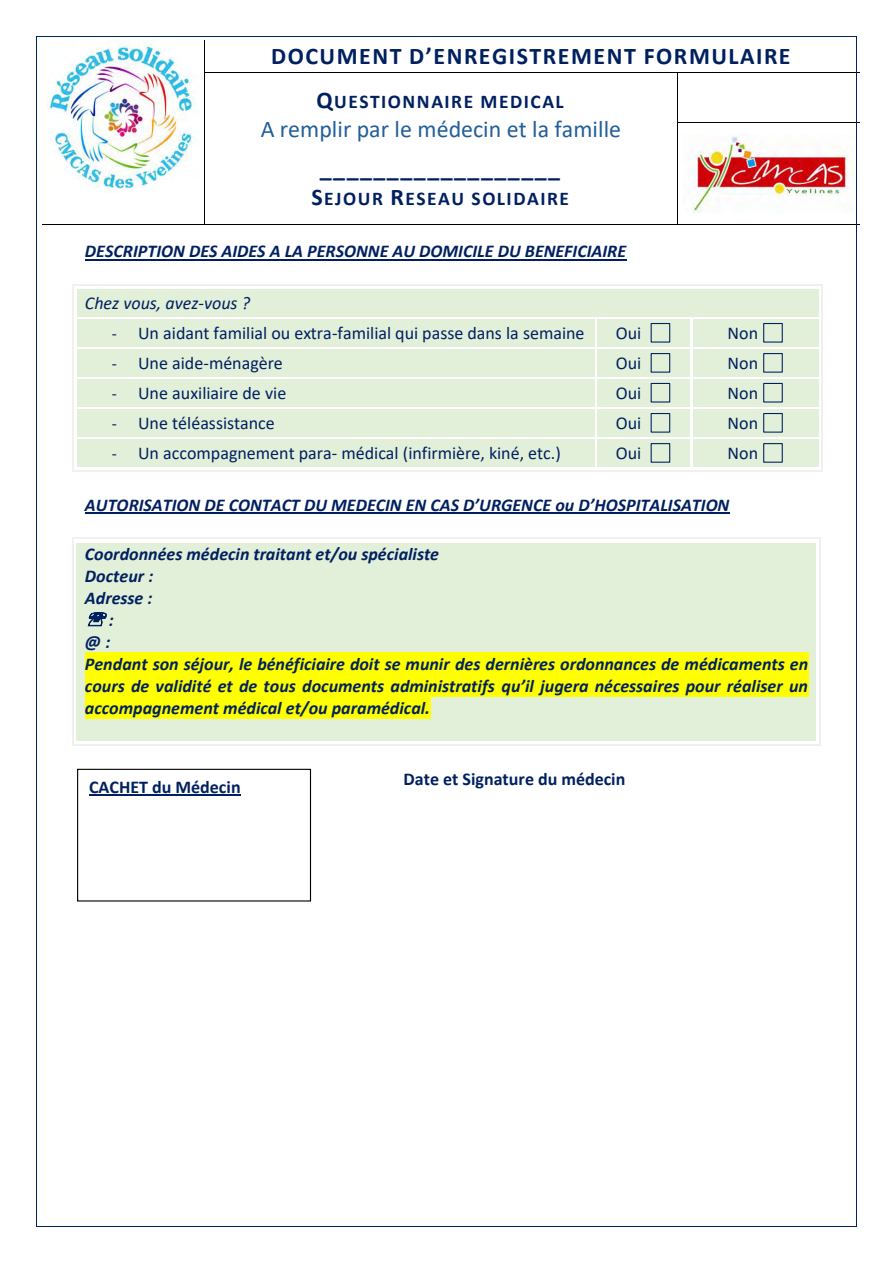
<style>
.page{position:relative;width:893px;height:1263px;background:#fff}
.page>*{position:absolute;margin:0;border:0;box-sizing:border-box;transform-origin:0 0}
.t1{font:700 24px "Calibri";letter-spacing:.06em;color:#002060}
.t2{font:24px "Calibri";color:#215e99}
.t3{font:700 19.5px "Calibri";letter-spacing:.075em;color:#002060}
.t4{font:italic 700 18px/22px "Calibri";color:#002060;text-align:justify}
.t5{font:18px "Calibri";color:#002060}
.t6{font:700 18px "Calibri";color:#002060}
.t7{font:italic 18px "Calibri";color:#002060}
.s1{font-size:24px}
.s2{font-size:16.5px}
</style>
<div class="page">
<img style="left:48px;top:44px;width:147px;height:148px">
<hr style="left:204px;top:40px;width:1px;height:32px;background:#000">
<hr style="left:205px;top:72px;width:472px;height:1px;background:#000">
<hr style="left:678px;top:72px;width:181px;height:1px;background:#000">
<hr style="left:204px;top:73px;width:1px;height:49px;background:#000">
<hr style="left:677px;top:73px;width:1px;height:49px;background:#000">
<img style="left:690px;top:136px;width:164px;height:76px">
<hr style="left:678px;top:122px;width:181px;height:1px;background:#000">
<hr style="left:42px;top:224px;width:162px;height:1px;background:#000">
<hr style="left:204px;top:123px;width:1px;height:101px;background:#000">
<hr style="left:205px;top:224px;width:472px;height:1px;background:#000">
<hr style="left:677px;top:123px;width:1px;height:101px;background:#000">
<hr style="left:678px;top:224px;width:181px;height:1px;background:#000">
<hr style="left:85px;top:259px;width:542px;height:1px;background:#002060">
<div style="left:77px;top:289px;width:741px;height:27px;background:#e2efd9"></div>
<hr style="left:73px;top:284px;width:749px;height:1px;background:#f0f0f0">
<div style="left:77px;top:319px;width:517px;height:27px;background:#e2efd9"></div>
<div style="left:597px;top:319px;width:93px;height:27px;background:#e2efd9"></div>
<div style="left:651px;top:323px;width:19px;height:20px;border:1px solid #002060"></div>
<div style="left:693px;top:319px;width:125px;height:27px;background:#e2efd9"></div>
<div style="left:763px;top:323px;width:20px;height:20px;border:1px solid #002060"></div>
<div style="left:77px;top:349px;width:517px;height:27px;background:#e2efd9"></div>
<div style="left:597px;top:349px;width:93px;height:27px;background:#e2efd9"></div>
<div style="left:651px;top:353px;width:19px;height:20px;border:1px solid #002060"></div>
<div style="left:693px;top:349px;width:125px;height:27px;background:#e2efd9"></div>
<div style="left:763px;top:353px;width:20px;height:20px;border:1px solid #002060"></div>
<div style="left:77px;top:379px;width:517px;height:27px;background:#e2efd9"></div>
<div style="left:597px;top:379px;width:93px;height:27px;background:#e2efd9"></div>
<div style="left:651px;top:383px;width:19px;height:20px;border:1px solid #002060"></div>
<div style="left:693px;top:379px;width:125px;height:27px;background:#e2efd9"></div>
<div style="left:763px;top:383px;width:20px;height:20px;border:1px solid #002060"></div>
<div style="left:77px;top:409px;width:517px;height:27px;background:#e2efd9"></div>
<div style="left:597px;top:409px;width:93px;height:27px;background:#e2efd9"></div>
<div style="left:651px;top:413px;width:19px;height:20px;border:1px solid #002060"></div>
<div style="left:693px;top:409px;width:125px;height:27px;background:#e2efd9"></div>
<div style="left:763px;top:413px;width:20px;height:20px;border:1px solid #002060"></div>
<div style="left:77px;top:439px;width:517px;height:27px;background:#e2efd9"></div>
<div style="left:597px;top:439px;width:93px;height:27px;background:#e2efd9"></div>
<div style="left:651px;top:443px;width:19px;height:20px;border:1px solid #002060"></div>
<div style="left:693px;top:439px;width:125px;height:27px;background:#e2efd9"></div>
<div style="left:763px;top:443px;width:20px;height:20px;border:1px solid #002060"></div>
<svg style="left:72px;top:284px;width:1px;height:155px"></svg>
<svg style="left:822px;top:284px;width:1px;height:155px"></svg>
<hr style="left:72px;top:439px;width:1px;height:32px;background:#f0f0f0">
<hr style="left:73px;top:471px;width:523px;height:1px;background:#f0f0f0">
<hr style="left:597px;top:471px;width:94px;height:1px;background:#f0f0f0">
<hr style="left:693px;top:471px;width:129px;height:1px;background:#f0f0f0">
<hr style="left:822px;top:439px;width:1px;height:32px;background:#f0f0f0">
<hr style="left:85px;top:513px;width:645px;height:1px;background:#002060">
<div style="left:77px;top:543px;width:739px;height:198px;background:#e2efd9"></div>
<div style="left:85px;top:653px;width:723px;height:22px;background:#ff0"></div>
<div style="left:85px;top:675px;width:723px;height:22px;background:#ff0"></div>
<div style="left:85px;top:697px;width:345px;height:22px;background:#ff0"></div>
<hr style="left:73px;top:538px;width:747px;height:1px;background:#f0f0f0">
<hr style="left:72px;top:543px;width:1px;height:202px;background:#f0f0f0">
<hr style="left:73px;top:745px;width:747px;height:1px;background:#f0f0f0">
<hr style="left:820px;top:543px;width:1px;height:202px;background:#f0f0f0">
<div style="left:77px;top:769px;width:234px;height:132px;border:1px solid #000"></div>
<hr style="left:89px;top:794px;width:152px;height:2px;background:#002060">
<hr style="left:37px;top:36px;width:819px;height:1px;background:#002060">
<hr style="left:36px;top:37px;width:1px;height:1189px;background:#002060">
<hr style="left:856px;top:37px;width:1px;height:1189px;background:#002060">
<hr style="left:37px;top:1226px;width:819px;height:1px;background:#002060">
<h1 class="t1" style="left:271px;top:46px;width:521px">DOCUMENT D’ENREGISTREMENT FORMULAIRE</h1>
<p class="t3" style="left:316px;top:93px;width:249px"><span class="s1">Q</span>UESTIONNAIRE MEDICAL</p>
<h1 class="t2" style="left:261px;top:119px;width:362px">A remplir par le médecin et la famille</h1>
<h1 class="t1" style="left:320px;top:158px;width:242px">__________________</h1>
<p class="t3" style="left:311px;top:190px;width:259px"><span class="s1">S</span>EJOUR <span class="s1">R</span>ESEAU SOLIDAIRE</p>
<p class="t4" style="left:85px;top:242px;width:543px">DESCRIPTION DES AIDES A LA PERSONNE AU DOMICILE DU BENEFICIAIRE</p>
<p class="t7" style="left:85px;top:295px;width:167px">Chez vous, avez-vous ?</p>
<p class="t5" style="left:112px;top:325px;width:474px"><span class="s2">-</span> Un aidant familial ou extra-familial qui passe dans la semaine</p>
<p class="t5" style="left:616px;top:325px;width:27px">Oui</p>
<p class="t5" style="left:728px;top:325px;width:32px">Non</p>
<p class="t5" style="left:112px;top:356px;width:172px"><span class="s2">-</span> Une aide-ménagère</p>
<p class="t5" style="left:616px;top:356px;width:27px">Oui</p>
<p class="t5" style="left:728px;top:356px;width:32px">Non</p>
<p class="t5" style="left:112px;top:385px;width:176px"><span class="s2">-</span> Une auxiliaire de vie</p>
<p class="t5" style="left:616px;top:385px;width:27px">Oui</p>
<p class="t5" style="left:728px;top:385px;width:32px">Non</p>
<p class="t5" style="left:112px;top:416px;width:164px"><span class="s2">-</span> Une téléassistance</p>
<p class="t5" style="left:616px;top:416px;width:27px">Oui</p>
<p class="t5" style="left:728px;top:416px;width:32px">Non</p>
<p class="t5" style="left:112px;top:446px;width:450px"><span class="s2">-</span> Un accompagnement para- médical (infirmière, kiné, etc.)</p>
<p class="t5" style="left:616px;top:446px;width:27px">Oui</p>
<p class="t5" style="left:728px;top:446px;width:32px">Non</p>
<p class="t4" style="left:85px;top:495px;width:646px">AUTORISATION DE CONTACT DU MEDECIN EN CAS D’URGENCE ou D’HOSPITALISATION</p>
<p class="t4" style="left:85px;top:544px;width:356px">Coordonnées médecin traitant et/ou spécialiste</p>
<p class="t4" style="left:85px;top:566px;width:70px">Docteur :</p>
<p class="t4" style="left:85px;top:588px;width:69px">Adresse :</p>
<p class="t4" style="left:109px;top:610px;width:6px">:</p>
<p class="t4" style="left:85px;top:632px;width:27px">@:</p>
<p class="t4" style="left:85px;top:654px;width:725px">Pendant son séjour, le bénéficiaire doit se munir des dernières ordonnances de médicaments en cours de validité et de tous documents administratifs qu’il jugera nécessaires pour réaliser un accompagnement médical et/ou paramédical.</p>
<p class="t6" style="left:89px;top:779px;width:153px">CACHET du Médecin</p>
<p class="t6" style="left:404px;top:771px;width:223px">Date et Signature du médecin</p>
</div>
